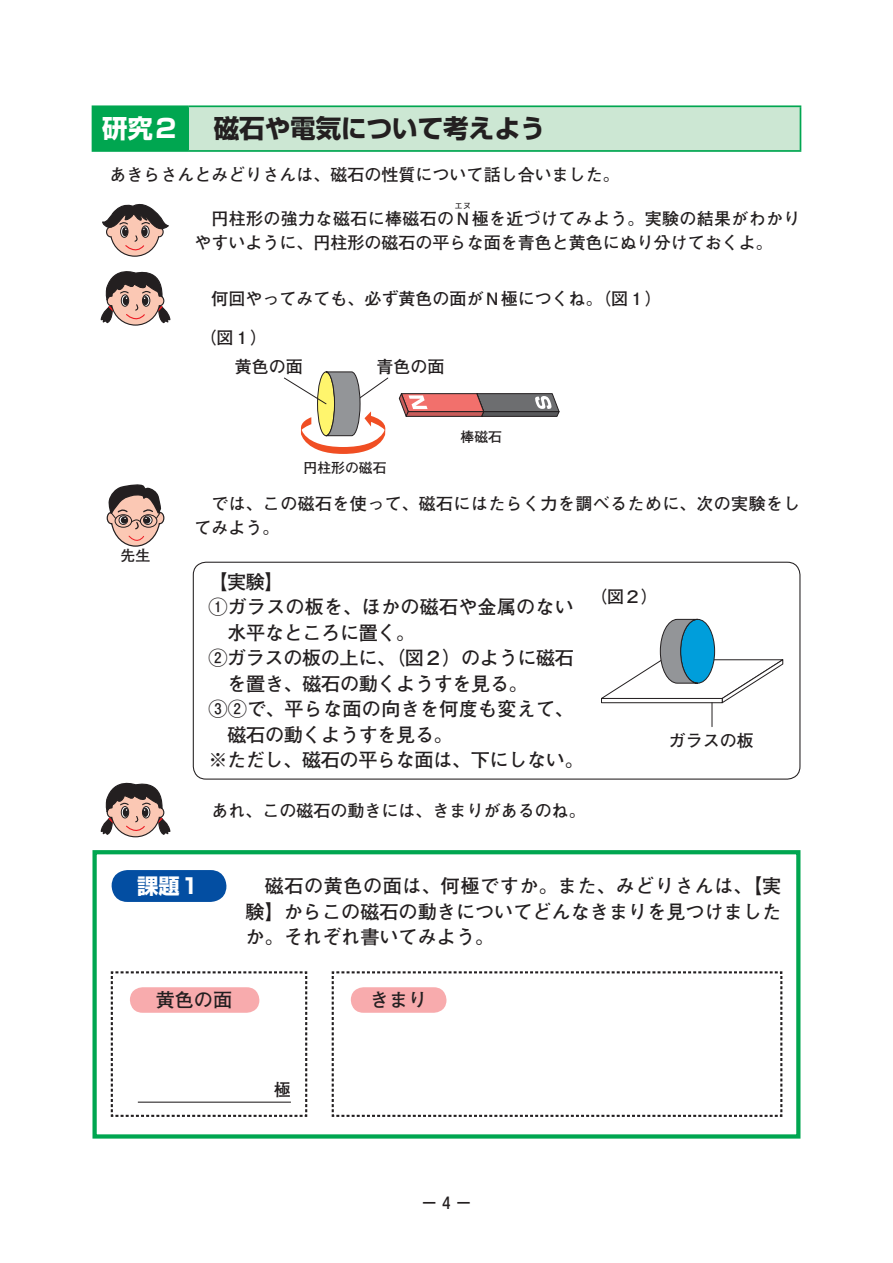
<style>
.page{position:relative;width:893px;height:1263px;background:#fff}
.page>*{position:absolute;margin:0;border:0;box-sizing:border-box;transform-origin:0 0}
.t1{font:25.5px "Shin Go Pr 5 Bold 90 pv RKSJ H";color:#231f20}
.t2{font:25.5px "Shin Go Pr 5 Bold 90 pv RKSJ H";color:#fff}
.t3{font:21.3px "Shin Go Pr 5 Bold 90 pv RKSJ H";color:#fff}
.t4{font:19.2px/25.5px "Futo Go B101 Pr 5 Bold 90 pv RKSJ H";color:#231f20;text-align:justify}
.t5{font:19.2px "Futo Go B101 Pr 5 Bold 90 pv RKSJ H";letter-spacing:-.02em;color:#231f20}
.t6{font:16.95px "Futo Go B101 Pr 5 Bold 90 pv RKSJ H";color:#231f20}
.t7{font:16.95px/23.4px "Futo Go B101 Pr 5 Bold 90 pv RKSJ H";letter-spacing:.025em;color:#231f20}
.t8{font:16.95px "Futo Go B101 Pr 5 Bold 90 pv RKSJ H";letter-spacing:.02em;color:#231f20}
.t9{font:16.95px "Futo Go B101 Pr 6 Bold 90 pv RKSJ H";color:#231f20}
.t10{font:14.85px "Futo Go B101 Pr 5 Bold 90 pv RKSJ H";color:#231f20}
.t11{font:13.8px "Futo Go B101 Pr 6 Bold 90 pv RKSJ H";color:#231f20}
.t12{font:8.55px "Futo Go B101 Pr 5 Bold 90 pv RKSJ H";color:#231f20}
</style>
<div class="page">
<div style="left:92px;top:106px;width:96px;height:45px;background:#00a650"></div>
<div style="left:188px;top:106px;width:612px;height:45px;background:#cce7d3"></div>
<hr style="left:92px;top:105px;width:96px;height:2px;background:#00a650">
<hr style="left:188px;top:105px;width:613px;height:2px;background:#00a650">
<hr style="left:187px;top:107px;width:2px;height:43px;background:#00a650">
<hr style="left:800px;top:107px;width:1px;height:43px;background:#00a650">
<hr style="left:92px;top:150px;width:709px;height:2px;background:#00a650">
<svg style="left:100px;top:271px;width:71px;height:55px"></svg>
<svg style="left:107px;top:484px;width:57px;height:63px"></svg>
<div style="left:92px;top:850px;width:708px;height:288px;border:4px solid #00a650"></div>
<div style="left:112px;top:870px;width:114px;height:32px;background:#034ea2;border-radius:16px"></div>
<svg style="left:331px;top:971px;width:452px;height:146px"></svg>
<div style="left:351px;top:987px;width:95px;height:26px;background:#f8abad;border-radius:13px"></div>
<svg style="left:102px;top:203px;width:67px;height:54px"></svg>
<svg style="left:399px;top:393px;width:161px;height:24px;background:#9f706f"></svg>
<svg style="left:284px;top:371px;width:105px;height:83px"></svg>
<div style="left:193px;top:562px;width:607px;height:218px;border:1px solid #231f20;border-radius:13px"></div>
<svg style="left:601px;top:619px;width:183px;height:108px"></svg>
<svg style="left:100px;top:782px;width:71px;height:120px"></svg>
<svg style="left:110px;top:971px;width:198px;height:146px"></svg>
<div style="left:130px;top:987px;width:129px;height:26px;background:#f8abad;border-radius:13px"></div>
<hr style="left:138px;top:1101px;width:153px;height:2px;background:#231f20">
<h1 class="t2" style="left:102px;top:119px;width:78px">研究２</h1>
<h1 class="t1" style="left:214px;top:119px;width:333px">磁石や電気について考えよう</h1>
<p class="t6" style="left:92px;top:168px;width:529px">　あきらさんとみどりさんは、磁石の性質について話し合いました。</p>
<p class="t12" style="left:454px;top:203px;width:19px">エヌ</p>
<p class="t6" style="left:195px;top:236px;width:580px">やすいように、円柱形の磁石の平らな面を青色と黄色にぬり分けておくよ。</p>
<p class="t8" style="left:195px;top:212px;width:607px">　円柱形の強力な磁石に棒磁石のＮ極を近づけてみよう。実験の結果がわかり</p>
<p class="t6" style="left:195px;top:292px;width:469px">　何回やってみても、必ず黄色の面がＮ極につくね。（図１）</p>
<p class="t9" style="left:199px;top:332px;width:70px">（図１）</p>
<p class="t9" style="left:235px;top:360px;width:70px">黄色の面</p>
<p class="t9" style="left:377px;top:360px;width:70px">青色の面</p>
<p class="t11" style="left:304px;top:463px;width:84px">円柱形の磁石</p>
<p class="t11" style="left:461px;top:432px;width:43px">棒磁石</p>
<p class="t10" style="left:121px;top:550px;width:31px">先生</p>
<p class="t7" style="left:195px;top:494px;width:607px">　では、この磁石を使って、磁石にはたらく力を調べるために、次の実験をしてみよう。</p>
<p class="t4" style="left:208px;top:571px;width:77px">【実験】</p>
<p class="t4" style="left:208px;top:597px;width:367px">①ガラスの板を、ほかの磁石や金属のない</p>
<p class="t5" style="left:227px;top:625px;width:189px">水平なところに置く。</p>
<p class="t5" style="left:208px;top:651px;width:367px">②ガラスの板の上に、（図２）のように磁石</p>
<p class="t5" style="left:227px;top:676px;width:302px">を置き、磁石の動くようすを見る。</p>
<p class="t4" style="left:208px;top:699px;width:367px">③②で、平らな面の向きを何度も変えて、</p>
<p class="t5" style="left:227px;top:727px;width:227px">磁石の動くようすを見る。</p>
<p class="t5" style="left:208px;top:753px;width:377px">※ただし、磁石の平らな面は、下にしない。</p>
<p class="t6" style="left:195px;top:804px;width:393px">　あれ、この磁石の動きには、きまりがあるのね。</p>
<p class="t9" style="left:590px;top:590px;width:70px">（図２）</p>
<p class="t9" style="left:669px;top:734px;width:87px">ガラスの板</p>
<p class="t3" style="left:137px;top:878px;width:65px">課題１</p>
<p class="t4" style="left:246px;top:876px;width:537px">　磁石の黄色の面は、何極ですか。また、みどりさんは、【実験】からこの磁石の動きについてどんなきまりを見つけましたか。それぞれ書いてみよう。</p>
<p class="t4" style="left:156px;top:990px;width:78px">黄色の面</p>
<p class="t4" style="left:370px;top:990px;width:59px">きまり</p>
<p class="t6" style="left:442px;top:1196px;width:10px">4</p>
<p class="t6" style="left:421px;top:1196px;width:53px">－　－</p>
</div>
